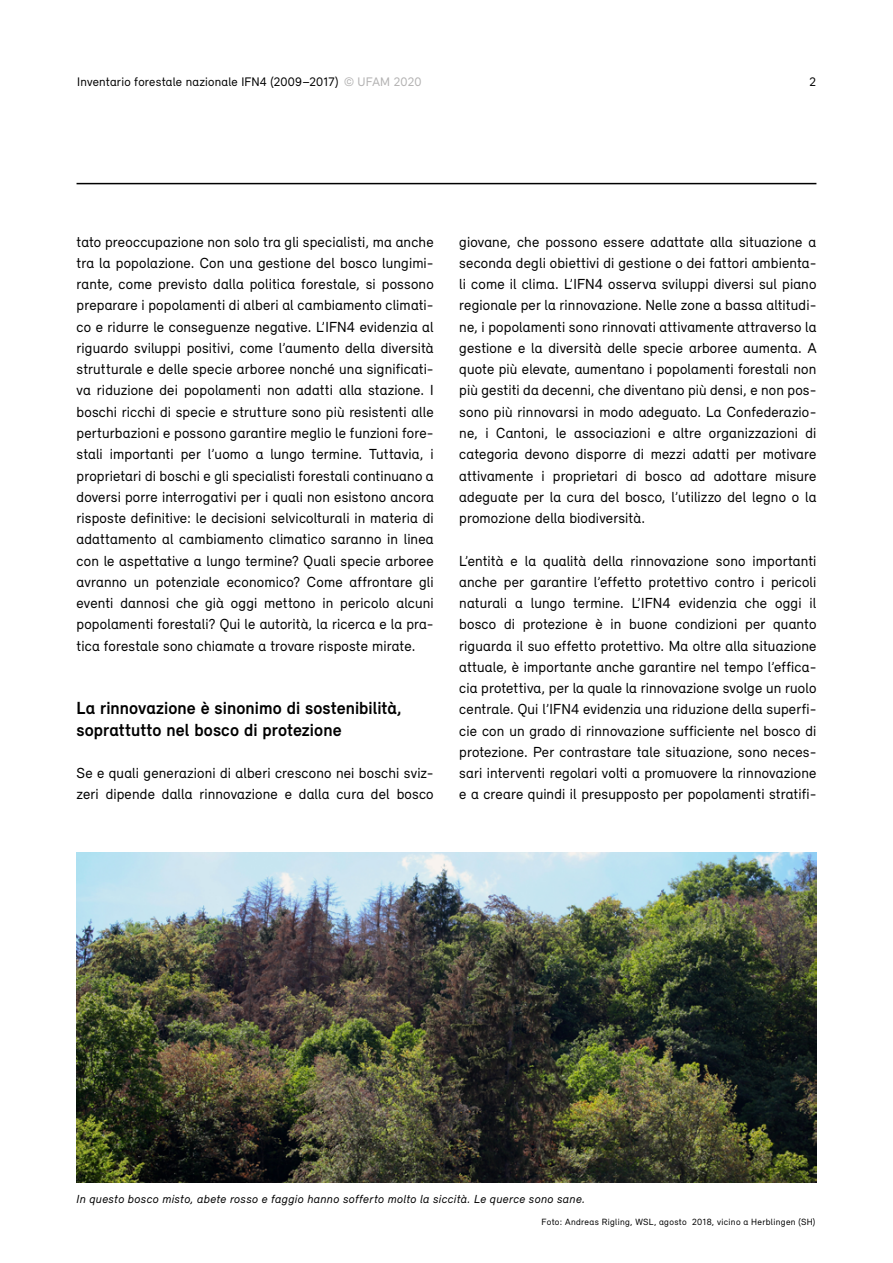
<style>
.page{position:relative;width:893px;height:1263px;background:#fff}
.page>*{position:absolute;margin:0;border:0;box-sizing:border-box;transform-origin:0 0}
.t1{font:700 18px/21.3px "Relevant";letter-spacing:.005em;color:#000}
.t2{font:15px/21.3px "Relevant";letter-spacing:.01em;color:#000;text-align:justify}
.t3{font:12.75px "Relevant";letter-spacing:.015em;color:#000}
.t4{font:italic 12px "Relevant";letter-spacing:.03em;color:#000}
.t5{font:9.3px "Relevant";letter-spacing:.035em;color:#000}
.s1{color:#b3b2b2}
</style>
<div class="page">
<img style="left:77px;top:853px;width:739px;height:329px">
<hr style="left:77px;top:183px;width:739px;height:1px;background:#000">
<p class="t3" style="left:77px;top:74px;width:346px">Inventario forestale nazionale IFN4 (2009–2017) <span class="s1">© UFAM 2020</span></p>
<p class="t3" style="left:809px;top:74px;width:8px">2</p>
<p class="t2" style="left:77px;top:231px;width:359px">tato preoccupazione non solo tra gli specialisti, ma anche tra la popolazione. Con una gestione del bosco lungimi&shy;rante, come previsto dalla politica forestale, si possono preparare i popolamenti di alberi al cambiamento climati&shy;co e ridurre le conseguenze negative. L’IFN4 evidenzia al riguardo sviluppi positivi, come l’aumento della diversità strutturale e delle specie arboree nonché una significati&shy;va riduzione dei popolamenti non adatti alla stazione. I boschi ricchi di specie e strutture sono più resistenti alle perturbazioni e possono garantire meglio le funzioni fore&shy;stali importanti per l’uomo a lungo termine. Tuttavia, i proprietari di boschi e gli specialisti forestali continuano a doversi porre interrogativi per i quali non esistono ancora risposte definitive: le decisioni selvicolturali in materia di adattamento al cambiamento climatico saranno in linea con le aspettative a lungo termine? Quali specie arboree avranno un potenziale economico? Come affrontare gli eventi dannosi che già oggi mettono in pericolo alcuni popolamenti forestali? Qui le autorità, la ricerca e la pra&shy;tica forestale sono chiamate a trovare risposte mirate.</p>
<p class="t1" style="left:77px;top:697px;width:327px">La rinnovazione è sinonimo di sostenibilità, soprattutto nel bosco di protezione</p>
<p class="t2" style="left:77px;top:762px;width:359px">Se e quali generazioni di alberi crescono nei boschi sviz&shy;zeri dipende dalla rinnovazione e dalla cura del bosco</p>
<p class="t2" style="left:459px;top:231px;width:359px">giovane, che possono essere adattate alla situazione a seconda degli obiettivi di gestione o dei fattori ambienta&shy;li come il clima. L’IFN4 osserva sviluppi diversi sul piano regionale per la rinnovazione. Nelle zone a bassa altitudi&shy;ne, i popolamenti sono rinnovati attivamente attraverso la gestione e la diversità delle specie arboree aumenta. A quote più elevate, aumentano i popolamenti forestali non più gestiti da decenni, che diventano più densi, e non pos&shy;sono più rinnovarsi in modo adeguato. La Confederazio&shy;ne, i Cantoni, le associazioni e altre organizzazioni di categoria devono disporre di mezzi adatti per motivare attivamente i proprietari di bosco ad adottare misure adeguate per la cura del bosco, l’utilizzo del legno o la promozione della biodiversità.</p>
<p class="t2" style="left:459px;top:550px;width:359px">L’entità e la qualità della rinnovazione sono importanti anche per garantire l’effetto protettivo contro i pericoli naturali a lungo termine. L’IFN4 evidenzia che oggi il bosco di protezione è in buone condizioni per quanto riguarda il suo effetto protettivo. Ma oltre alla situazione attuale, è importante anche garantire nel tempo l’effica&shy;cia protettiva, per la quale la rinnovazione svolge un ruolo centrale. Qui l’IFN4 evidenzia una riduzione della superfi&shy;cie con un grado di rinnovazione sufficiente nel bosco di protezione. Per contrastare tale situazione, sono neces&shy;sari interventi regolari volti a promuovere la rinnovazione e a creare quindi il presupposto per popolamenti stratifi-</p>
<p class="t4" style="left:77px;top:1192px;width:510px">In questo bosco misto, abete rosso e faggio hanno sofferto molto la siccità. Le querce sono sane.</p>
<p class="t5" style="left:542px;top:1216px;width:275px">Foto: Andreas Rigling, WSL, agosto 2018, vicino a Herblingen (SH)</p>
</div>
